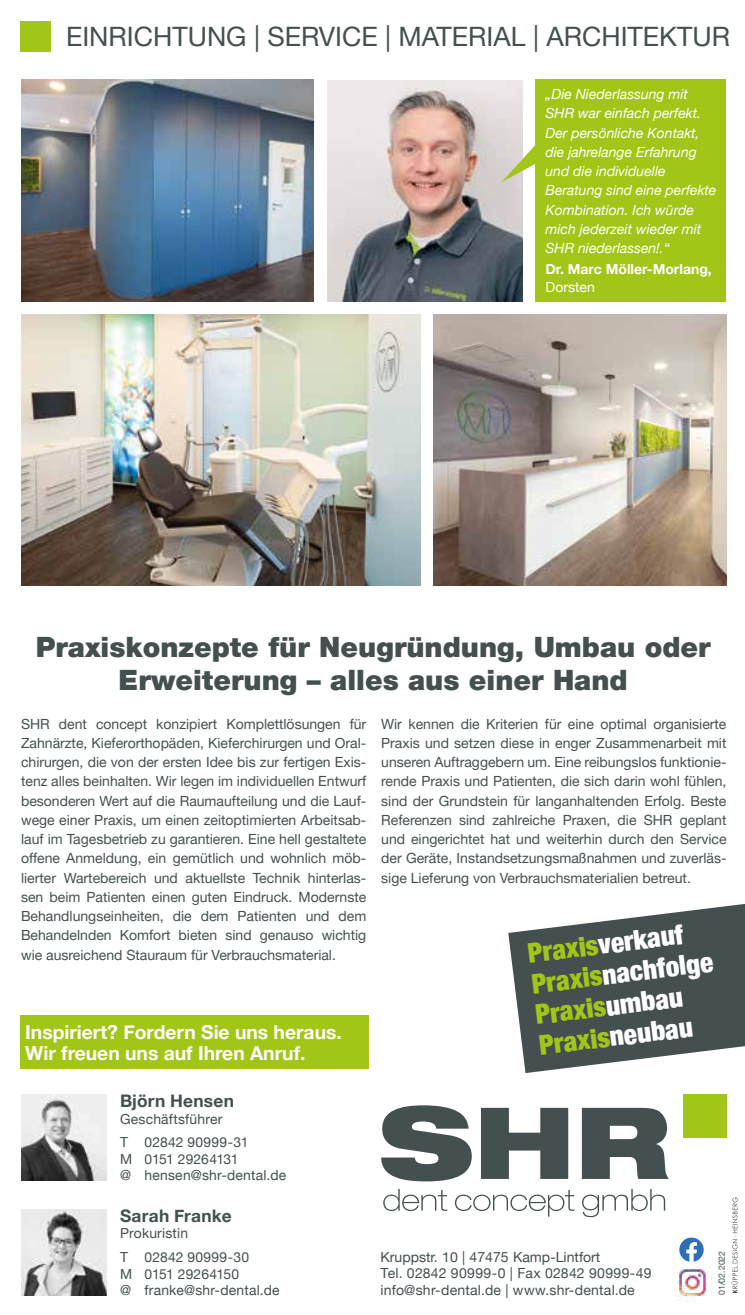
<style>
.page{position:relative;width:745px;height:1315px;background:#fff}
.page>*{position:absolute;margin:0;border:0;box-sizing:border-box;transform-origin:0 0}
.t1{font:900 28px/33.6px "Helvetica Neue LT Pro";color:#444f50;text-align:center}
.t2{font:900 condensed 27.3px/31px "Helvetica Neue";color:#fff}
.t3{font:26.78px "Helvetica Neue";color:#444f50}
.t4{font:700 19.25px/21px "Helvetica Neue";color:#fff}
.t5{font:700 17.32px "Helvetica Neue";letter-spacing:.015em;color:#444f50}
.t6{font:14px/19.2px "Helvetica Neue LT Pro";color:#444f50;text-align:justify}
.t7{font:italic 14px/19.2px "Helvetica Neue";color:#fff}
.t8{font:14px/16.8px "Helvetica Neue";letter-spacing:.01em;color:#444f50}
.t9{font:700 14px "Helvetica Neue";color:#fff}
.t10{font:14px "Helvetica Neue";color:#fff}
.t11{font:13.83px/23.4px "Helvetica Neue";letter-spacing:.015em;color:#444f50}
.t12{font:8.75px "Helvetica Neue";color:#444f50}
.s1{color:#a2c617}
</style>
<div class="page">
<svg style="left:508px;top:904px;width:236px;height:169px;fill:#444f50"></svg>
<img style="left:433px;top:315px;width:293px;height:271px">
<img style="left:21px;top:79px;width:292px;height:222px">
<img style="left:327px;top:80px;width:194px;height:221px">
<svg style="left:501px;top:136px;width:34px;height:46px"></svg>
<div style="left:535px;top:79px;width:190px;height:222px;background:#a2c617"></div>
<img style="left:22px;top:315px;width:398px;height:271px">
<div style="left:20px;top:21px;width:30px;height:30px;background:#a2c617"></div>
<img style="left:21px;top:1094px;width:86px;height:86px">
<img style="left:21px;top:1209px;width:86px;height:86px">
<svg style="left:381px;top:1105px;width:90px;height:76px"></svg>
<svg style="left:481px;top:1107px;width:87px;height:72px"></svg>
<svg style="left:581px;top:1107px;width:87px;height:72px"></svg>
<svg style="left:383px;top:1189px;width:64px;height:22px"></svg>
<svg style="left:454px;top:1190px;width:120px;height:26px"></svg>
<svg style="left:582px;top:1189px;width:82px;height:28px"></svg>
<div style="left:683px;top:1094px;width:43px;height:43px;background:#a2c617"></div>
<svg style="left:731px;top:1197px;width:6px;height:96px"></svg>
<svg style="left:679px;top:1237px;width:24px;height:24px"></svg>
<img style="left:677px;top:1263px;width:30px;height:34px">
<div style="left:21px;top:1015px;width:347px;height:32px;background:#a2c617"></div>
<div style="left:21px;top:1036px;width:347px;height:32px;background:#a2c617"></div>
<h3 class="t3" style="left:66px;top:17px;width:665px">EINRICHTUNG | SERVICE | MATERIAL | ARCHITEKTUR</h3>
<p class="t7" style="left:545px;top:85px;width:172px">„Die Niederlassung mit<br>SHR war einfach perfekt.<br>Der persönliche Kontakt, die jahrelange Erfahrung und die individuelle<br>Beratung sind eine perfekte<br>Kombination. Ich würde mich jederzeit wieder mit<br>SHR niederlassen!.“</p>
<p class="t9" style="left:545px;top:258px;width:168px">Dr. Marc Möller-Morlang,</p>
<p class="t10" style="left:545px;top:276px;width:51px">Dorsten</p>
<h1 class="t1" style="left:36px;top:629px;width:676px">Praxiskonzepte für Neugründung, Umbau oder<br>Erweiterung – alles aus einer Hand</h1>
<p class="t6" style="left:21px;top:713px;width:346px">SHR dent concept konzipiert Komplettlösungen für Zahnärzte, Kieferorthopäden, Kieferchirurgen und Oral&shy;chirurgen, die von der ersten Idee bis zur fertigen Exis&shy;tenz alles beinhalten. Wir legen im individuellen Entwurf besonderen Wert auf die Raumaufteilung und die Lauf&shy;wege einer Praxis, um einen zeitoptimierten Arbeitsab&shy;lauf im Tagesbetrieb zu garantieren. Eine hell gestaltete offene Anmeldung, ein gemütlich und wohnlich möb&shy;lierter Wartebereich und aktuellste Technik hinterlas&shy;sen beim Patienten einen guten Eindruck. Modernste Behandlungseinheiten, die dem Patienten und dem Behandelnden Komfort bieten sind genauso wichtig wie ausreichend Stauraum für Verbrauchsmaterial.</p>
<p class="t6" style="left:381px;top:713px;width:346px">Wir kennen die Kriterien für eine optimal organisierte Praxis und setzen diese in enger Zusammenarbeit mit unseren Auftraggebern um. Eine reibungslos funktionie&shy;rende Praxis und Patienten, die sich darin wohl fühlen, sind der Grundstein für langanhaltenden Erfolg. Beste Referenzen sind zahlreiche Praxen, die SHR geplant und eingerichtet hat und weiterhin durch den Service der Geräte, Instandsetzungsmaßnahmen und zuverläs&shy;sige Lieferung von Verbrauchsmaterialien betreut.</p>
<h2 class="t2" style="left:525px;top:936px;width:184px;rotate:-7deg"><span class="s1">Praxis</span>verkauf<br><span class="s1">Praxis</span>nachfolge<br><span class="s1">Praxis</span>umbau<br><span class="s1">Praxis</span>neubau</h2>
<h3 class="t4" style="left:25px;top:1022px;width:318px">Inspiriert? Fordern Sie uns heraus.<br>Wir freuen uns auf Ihren Anruf.</h3>
<p class="t5" style="left:120px;top:1087px;width:115px">Björn Hensen</p>
<p class="t11" style="left:120px;top:1107px;width:130px">Geschäftsführer<br>T 02842 90999-31</p>
<p class="t11" style="left:120px;top:1151px;width:168px;line-height:16.6px">M 0151 29264131<br>@ hensen@shr-dental.de</p>
<p class="t5" style="left:120px;top:1202px;width:113px">Sarah Franke</p>
<p class="t11" style="left:120px;top:1222px;width:130px">Prokuristin<br>T 02842 90999-30</p>
<p class="t11" style="left:120px;top:1266px;width:161px;line-height:16.6px">M 0151 29264150<br>@ franke@shr-dental.de</p>
<p class="t8" style="left:380px;top:1249px;width:272px">Kruppstr. 10 | 47475 Kamp-Lintfort<br>Tel. 02842 90999-0 | Fax 02842 90999-49 info@shr-dental.de | www.shr-dental.de</p>
<p class="t12" style="left:714px;top:1295px;width:46px;rotate:-90deg">01/02.2022</p>
</div>
